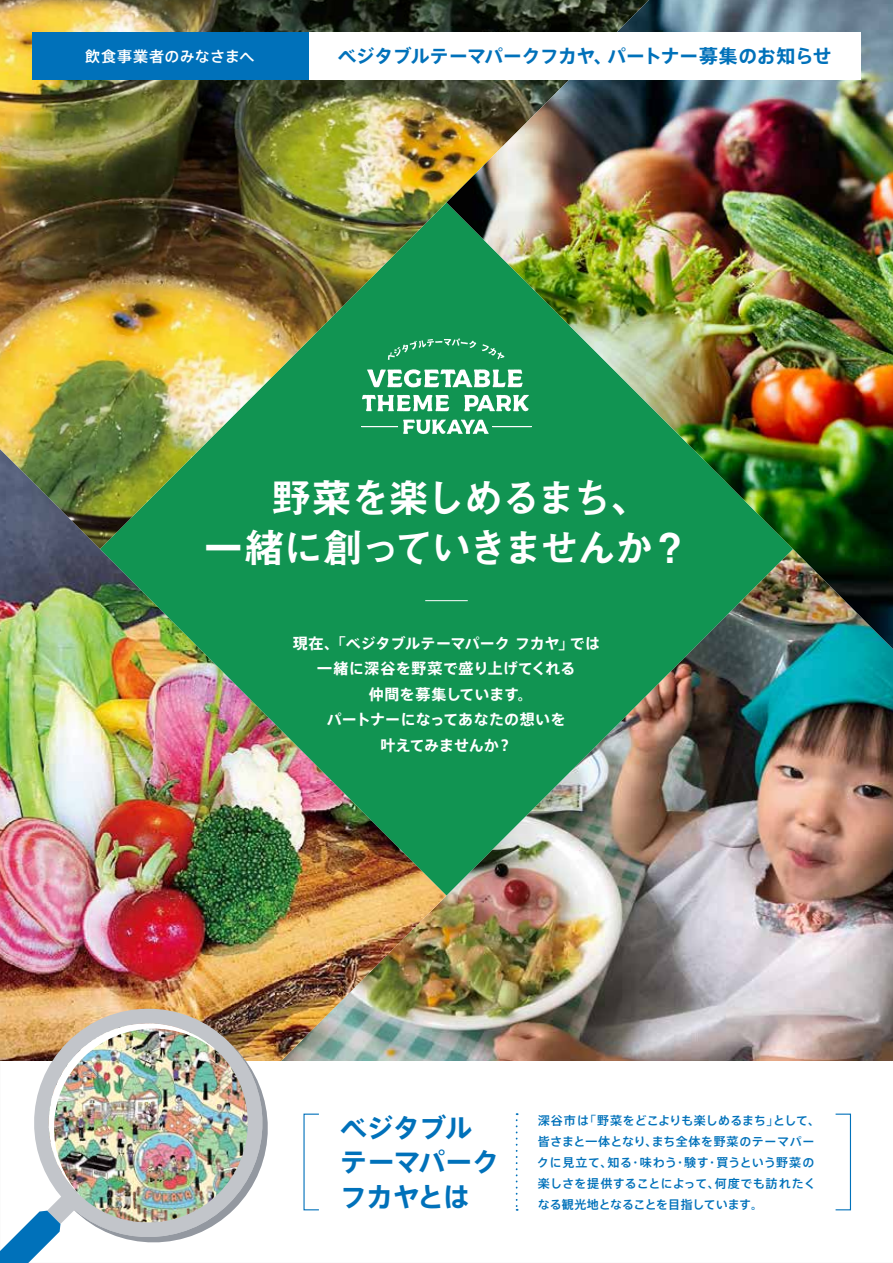
<style>
.page{position:relative;width:893px;height:1263px;background:#fff}
.page>*{position:absolute;margin:0;border:0;box-sizing:border-box;transform-origin:0 0}
.t1{font:40.5px/49.5px "Midashi Go Pro MB31";letter-spacing:-.065em;color:#fff}
.t2{font:700 27px/34.5px "Axis Std";letter-spacing:-.035em;color:#0071ba}
.t3{font:700 18.75px "Axis Std";letter-spacing:-.01em;color:#0071ba}
.t4{font:700 15px/25.5px "Axis Std";letter-spacing:.01em;color:#fff;text-align:center}
.t5{font:500 15px "Axis Std";letter-spacing:.03em;color:#fff}
.t6{font:500 12px/21px "Axis Std";letter-spacing:.02em;color:#0071ba}
</style>
<div class="page">
<img style="left:0;top:0;width:446px;height:449px">
<img style="left:446px;top:649px;width:447px;height:412px">
<img style="left:446px;top:0;width:447px;height:649px">
<img style="left:0;top:449px;width:446px;height:612px">
<svg style="left:367px;top:369px;width:156px;height:18px"></svg>
<svg style="left:362px;top:395px;width:87px;height:16px"></svg>
<svg style="left:464px;top:395px;width:65px;height:16px"></svg>
<svg style="left:403px;top:420px;width:86px;height:14px"></svg>
<svg style="left:388px;top:338px;width:88px;height:22px"></svg>
<svg style="left:482px;top:344px;width:22px;height:15px"></svg>
<hr style="left:361px;top:426px;width:37px;height:1px;background:#fff">
<hr style="left:492px;top:426px;width:39px;height:1px;background:#fff">
<div style="left:308px;top:32px;width:553px;height:48px;background:#fff"></div>
<div style="left:32px;top:32px;width:276px;height:48px;background:#0071ba"></div>
<svg style="left:516px;top:1113px;width:2px;height:98px"></svg>
<img style="left:23px;top:997px;width:251px;height:16px">
<img style="left:0;top:1013px;width:279px;height:250px">
<hr style="left:425px;top:600px;width:43px;height:1px;background:#fff">
<div style="left:835px;top:1113px;width:16px;height:97px;border:1px solid #0071ba"></div>
<p class="t5" style="left:85px;top:45px;width:171px">飲食事業者のみなさまへ</p>
<h3 class="t3" style="left:338px;top:41px;width:495px">ベジタブルテーマパークフカヤ、パートナー募集のお知らせ</h3>
<h1 class="t1" style="left:203px;top:468px;width:488px;text-indent:68px">野菜を楽しめるまち、一緒に創っていきませんか？</h1>
<p class="t4" style="left:293px;top:629px;width:309px">現在、「ベジタブルテーマパーク フカヤ」では一緒に深谷を野菜で盛り上げてくれる<br>仲間を募集しています。<br>パートナーになってあなたの想いを<br>叶えてみませんか？</p>
<h2 class="t2" style="left:340px;top:1109px;width:161px">ベジタブルテーマパークフカヤとは</h2>
<p class="t6" style="left:537px;top:1109px;width:284px">深谷市は「野菜をどこよりも楽しめるまち」として、皆さまと一体となり、まち全体を野菜のテーマパークに見立て、知る・味わう・験す・買うという野菜の楽しさを提供することによって、何度でも訪れたくなる観光地となることを目指しています。</p>
</div>
